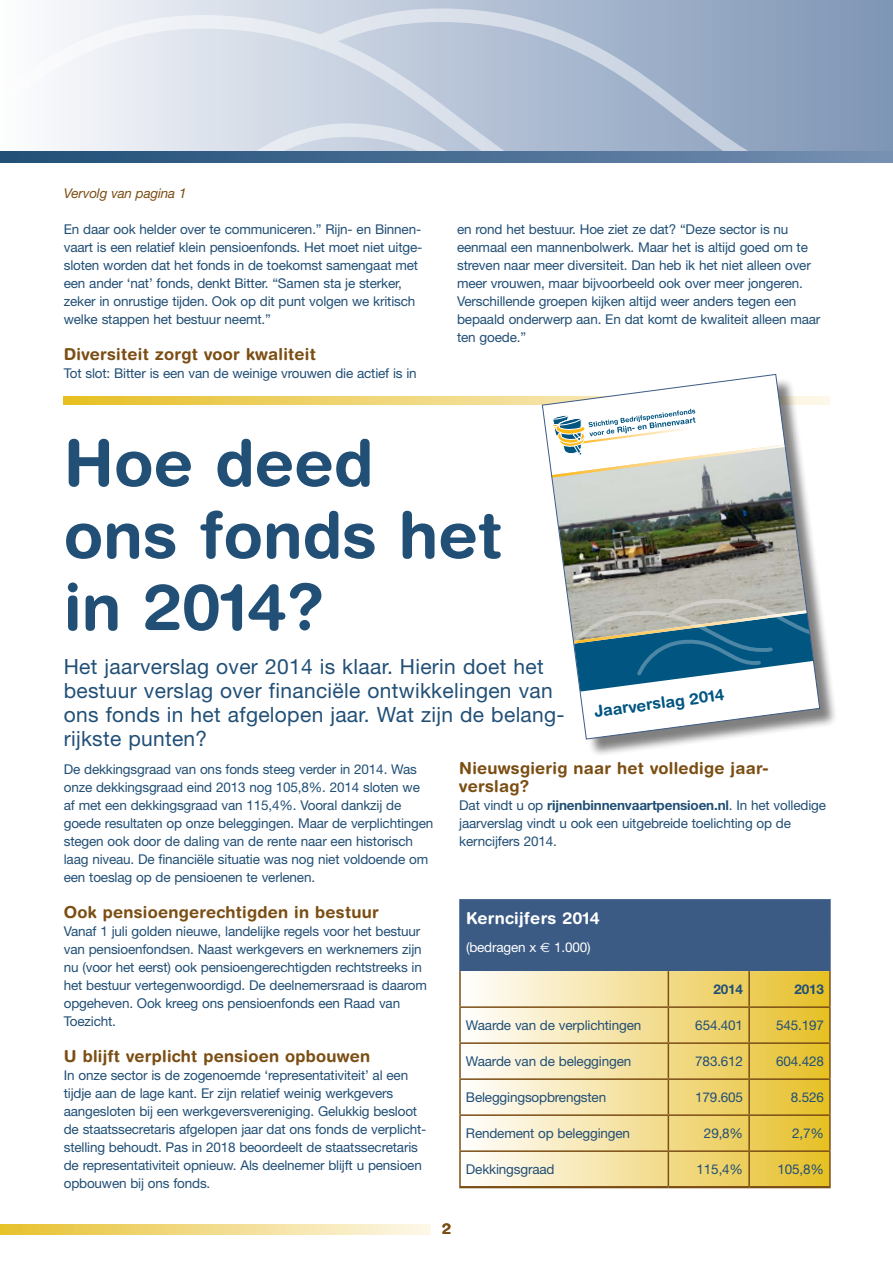
<style>
.page{position:relative;width:893px;height:1263px;background:#fff}
.page>*{position:absolute;margin:0;border:0;box-sizing:border-box;transform-origin:0 0}
.t1{font:700 64.5px/72px "Helvetica Rounded";color:#214f76}
.t2{font:21px/24px "Helvetica Neue";letter-spacing:.015em;color:#214f76}
.t3{font:700 16.5px/18px "Helvetica Rounded";letter-spacing:.015em;color:#7b4e14}
.t4{font:700 16.5px "Helvetica Rounded";letter-spacing:.015em;color:#fff}
.t5{font:700 15.9px "Helvetica Rounded";color:#005581}
.t6{font:700 15px "Helvetica Rounded";color:#7b4e14}
.t7{font:13.5px/18px "Helvetica Neue";letter-spacing:-.01em;color:#214f76}
.t8{font:italic 13.5px "Helvetica Neue";letter-spacing:-.01em;color:#7b4e14}
.t9{font:13.5px "Helvetica Neue";letter-spacing:-.01em;color:#fff}
.t10{font:700 13.5px "Helvetica Neue";letter-spacing:-.01em;color:#214f76}
.s1{font-weight:700}
.s2{font-family:"Euro Sans"}
</style>
<div class="page">
<svg style="left:0;top:1224px;width:431px;height:10px;background:#f2dc8c"></svg>
<svg style="left:59px;top:0;width:834px;height:152px;background:#9eafc7"></svg>
<svg style="left:299px;top:2px;width:564px;height:150px;background:#94a7c1"></svg>
<svg style="left:0;top:8px;width:645px;height:144px"></svg>
<svg style="left:188px;top:117px;width:415px;height:35px;background:#c3cedd"></svg>
<svg style="left:0;top:152px;width:893px;height:10px;background:#496d93"></svg>
<svg style="left:64px;top:396px;width:478px;height:9px;background:#edd065"></svg>
<div style="left:545px;top:377px;width:293px;height:380px;background:#000;opacity:.5"></div>
<svg style="left:542px;top:374px;width:278px;height:365px"></svg>
<div style="left:461px;top:899px;width:368px;height:72px;background:#3b5b85"></div>
<svg style="left:476px;top:971px;width:353px;height:215px;background:#f2dd90"></svg>
<hr style="left:459px;top:899px;width:2px;height:36px;background:#3b5b85">
<hr style="left:829px;top:899px;width:2px;height:36px;background:#3b5b85">
<hr style="left:459px;top:935px;width:2px;height:36px;background:#3b5b85">
<hr style="left:829px;top:935px;width:2px;height:36px;background:#3b5b85">
<hr style="left:459px;top:971px;width:2px;height:35px;background:#7b4e14">
<hr style="left:668px;top:971px;width:1px;height:35px;background:#7b4e14">
<hr style="left:748px;top:971px;width:2px;height:35px;background:#7b4e14">
<hr style="left:829px;top:971px;width:2px;height:35px;background:#7b4e14">
<hr style="left:459px;top:1006px;width:209px;height:2px;background:#7b4e14">
<hr style="left:459px;top:1008px;width:2px;height:34px;background:#7b4e14">
<hr style="left:668px;top:1006px;width:81px;height:2px;background:#7b4e14">
<hr style="left:668px;top:1008px;width:1px;height:34px;background:#7b4e14">
<hr style="left:749px;top:1006px;width:82px;height:2px;background:#7b4e14">
<hr style="left:748px;top:1008px;width:2px;height:34px;background:#7b4e14">
<hr style="left:829px;top:1008px;width:2px;height:34px;background:#7b4e14">
<hr style="left:459px;top:1042px;width:209px;height:2px;background:#7b4e14">
<hr style="left:459px;top:1044px;width:2px;height:34px;background:#7b4e14">
<hr style="left:668px;top:1042px;width:81px;height:2px;background:#7b4e14">
<hr style="left:668px;top:1044px;width:1px;height:34px;background:#7b4e14">
<hr style="left:749px;top:1042px;width:82px;height:2px;background:#7b4e14">
<hr style="left:748px;top:1044px;width:2px;height:34px;background:#7b4e14">
<hr style="left:829px;top:1044px;width:2px;height:34px;background:#7b4e14">
<hr style="left:459px;top:1078px;width:209px;height:2px;background:#7b4e14">
<hr style="left:459px;top:1080px;width:2px;height:34px;background:#7b4e14">
<hr style="left:668px;top:1078px;width:81px;height:2px;background:#7b4e14">
<hr style="left:668px;top:1080px;width:1px;height:34px;background:#7b4e14">
<hr style="left:749px;top:1078px;width:82px;height:2px;background:#7b4e14">
<hr style="left:748px;top:1080px;width:2px;height:34px;background:#7b4e14">
<hr style="left:829px;top:1080px;width:2px;height:34px;background:#7b4e14">
<hr style="left:459px;top:1114px;width:209px;height:2px;background:#7b4e14">
<hr style="left:459px;top:1116px;width:2px;height:34px;background:#7b4e14">
<hr style="left:668px;top:1114px;width:81px;height:2px;background:#7b4e14">
<hr style="left:668px;top:1116px;width:1px;height:34px;background:#7b4e14">
<hr style="left:749px;top:1114px;width:82px;height:2px;background:#7b4e14">
<hr style="left:748px;top:1116px;width:2px;height:34px;background:#7b4e14">
<hr style="left:829px;top:1116px;width:2px;height:34px;background:#7b4e14">
<hr style="left:459px;top:1150px;width:209px;height:2px;background:#7b4e14">
<hr style="left:459px;top:1152px;width:2px;height:34px;background:#7b4e14">
<hr style="left:668px;top:1150px;width:81px;height:2px;background:#7b4e14">
<hr style="left:668px;top:1152px;width:1px;height:34px;background:#7b4e14">
<hr style="left:749px;top:1150px;width:82px;height:2px;background:#7b4e14">
<hr style="left:748px;top:1152px;width:2px;height:34px;background:#7b4e14">
<hr style="left:829px;top:1152px;width:2px;height:34px;background:#7b4e14">
<hr style="left:459px;top:1186px;width:209px;height:2px;background:#7b4e14">
<hr style="left:668px;top:1186px;width:81px;height:2px;background:#7b4e14">
<hr style="left:749px;top:1186px;width:82px;height:2px;background:#7b4e14">
<p class="t8" style="left:64px;top:185px;width:124px">Vervolg van pagina 1</p>
<p class="t7" style="left:64px;top:220px;width:360px">En daar ook helder over te communiceren.” Rijn- en Binnen&shy;vaart is een relatief klein pensioenfonds. Het moet niet uitge&shy;sloten worden dat het fonds in de toekomst samengaat met een ander ‘nat’ fonds, denkt Bitter. “Samen sta je sterker, zeker in onrustige tijden. Ook op dit punt volgen we kritisch welke stappen het bestuur neemt.”</p>
<p class="t3" style="left:64px;top:345px;width:254px">Diversiteit zorgt voor kwaliteit</p>
<p class="t7" style="left:64px;top:364px;width:355px">Tot slot: Bitter is een van de weinige vrouwen die actief is in</p>
<p class="t7" style="left:457px;top:220px;width:365px">en rond het bestuur. Hoe ziet ze dat? “Deze sector is nu eenmaal een mannenbolwerk. Maar het is altijd goed om te streven naar meer diversiteit. Dan heb ik het niet alleen over meer vrouwen, maar bijvoorbeeld ook over meer jongeren.<br>Verschillende groepen kijken altijd weer anders tegen een bepaald onderwerp aan. En dat komt de kwaliteit alleen maar ten goede.”</p>
<h1 class="t1" style="left:64px;top:426px;width:440px">Hoe deed ons fonds het in 2014?</h1>
<h2 class="t2" style="left:64px;top:654px;width:502px">Het jaarverslag over 2014 is klaar. Hierin doet het bestuur verslag over financiële ontwikkelingen van ons fonds in het afgelopen jaar. Wat zijn de belang&shy;rijkste punten?</h2>
<p class="t7" style="left:64px;top:760px;width:371px">De dekkingsgraad van ons fonds steeg verder in 2014. Was onze dekkingsgraad eind 2013 nog 105,8%. 2014 sloten we af met een dekkingsgraad van 115,4%. Vooral dankzij de goede resultaten op onze beleggingen. Maar de verplichtingen stegen ook door de daling van de rente naar een historisch laag niveau. De financiële situatie was nog niet voldoende om een toeslag op de pensioenen te verlenen.</p>
<p class="t3" style="left:64px;top:903px;width:316px">Ook pensioengerechtigden in bestuur</p>
<p class="t7" style="left:64px;top:922px;width:365px">Vanaf 1 juli golden nieuwe, landelijke regels voor het bestuur van pensioenfondsen. Naast werkgevers en werknemers zijn nu (voor het eerst) ook pensioengerechtigden rechtstreeks in het bestuur vertegenwoordigd. De deelnemersraad is daarom opgeheven. Ook kreeg ons pensioenfonds een Raad van Toezicht.</p>
<p class="t3" style="left:64px;top:1047px;width:308px">U blijft verplicht pensioen opbouwen</p>
<p class="t7" style="left:64px;top:1066px;width:364px">In onze sector is de zogenoemde ‘representativiteit’ al een tijdje aan de lage kant. Er zijn relatief weinig werkgevers aangesloten bij een werkgeversvereniging. Gelukkig besloot de staatssecretaris afgelopen jaar dat ons fonds de verplicht&shy;stelling behoudt. Pas in 2018 beoordeelt de staatssecretaris de representativiteit opnieuw. Als deelnemer blijft u pensioen opbouwen bij ons fonds.</p>
<p class="t5" style="left:593px;top:702px;width:133px;rotate:-8deg">Jaarverslag 2014</p>
<p class="t3" style="left:459px;top:759px;width:311px">Nieuwsgierig naar het volledige jaar&shy;verslag?</p>
<p class="t7" style="left:459px;top:796px;width:368px">Dat vindt u op <span class="s1">rijnenbinnenvaartpensioen.nl</span>. In het volledige jaarverslag vindt u ook een uitgebreide toelichting op de kerncijfers 2014.</p>
<p class="t4" style="left:466px;top:908px;width:135px">Kerncijfers 2014</p>
<p class="t9" style="left:466px;top:939px;width:126px">(bedragen x <span class="s2">€</span> 1.000)</p>
<p class="t10" style="left:714px;top:981px;width:31px">2014</p>
<p class="t10" style="left:794px;top:981px;width:31px">2013</p>
<p class="t7" style="left:466px;top:1016px;width:177px">Waarde van de verplichtingen</p>
<p class="t7" style="left:695px;top:1016px;width:49px">654.401</p>
<p class="t7" style="left:776px;top:1016px;width:49px">545.197</p>
<p class="t7" style="left:466px;top:1052px;width:167px">Waarde van de beleggingen</p>
<p class="t7" style="left:695px;top:1052px;width:49px">783.612</p>
<p class="t7" style="left:776px;top:1052px;width:49px">604.428</p>
<p class="t7" style="left:466px;top:1088px;width:142px">Beleggingsopbrengsten</p>
<p class="t7" style="left:695px;top:1088px;width:49px">179.605</p>
<p class="t7" style="left:791px;top:1088px;width:35px">8.526</p>
<p class="t7" style="left:466px;top:1124px;width:166px">Rendement op beleggingen</p>
<p class="t7" style="left:704px;top:1124px;width:41px">29,8%</p>
<p class="t7" style="left:792px;top:1124px;width:33px">2,7%</p>
<p class="t7" style="left:466px;top:1160px;width:90px">Dekkingsgraad</p>
<p class="t7" style="left:697px;top:1160px;width:48px">115,4%</p>
<p class="t7" style="left:777px;top:1160px;width:48px">105,8%</p>
<p class="t6" style="left:442px;top:1220px;width:10px">2</p>
</div>
